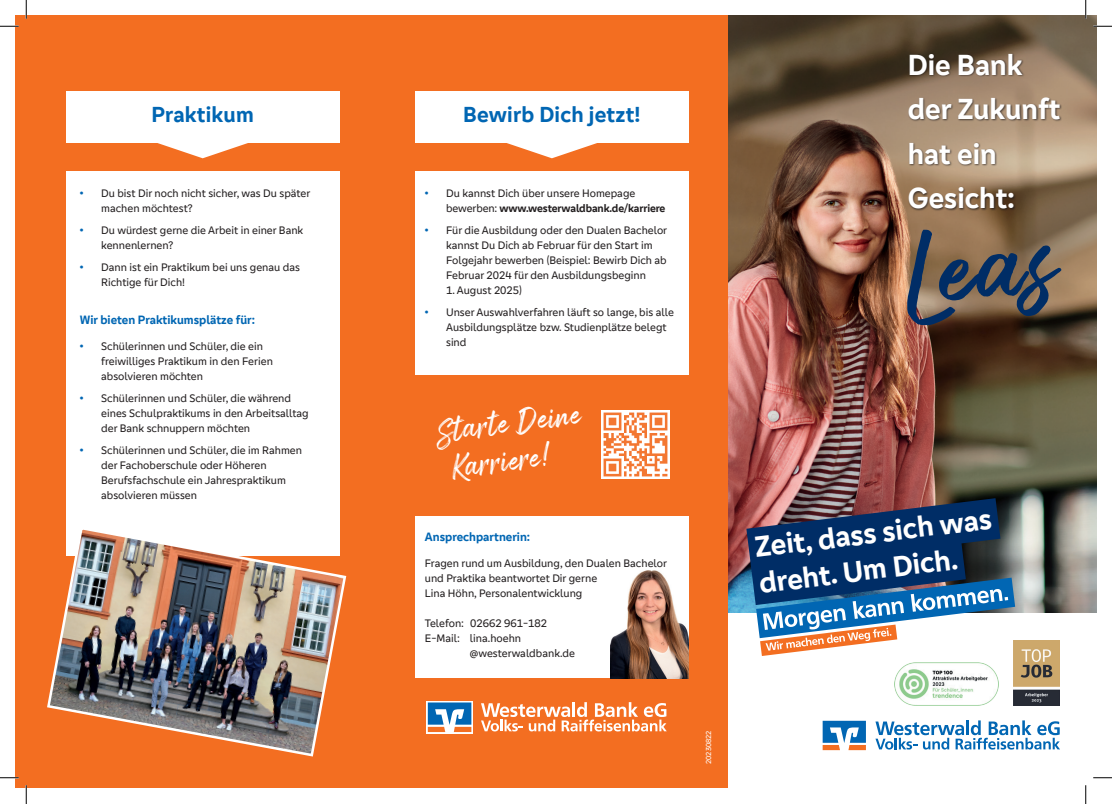
<style>
.page{position:relative;width:1112px;height:804px;background:#fff}
.page>*{position:absolute;margin:0;border:0;box-sizing:border-box;transform-origin:0 0}
.t1{font:104px "Arsilon Smooth";color:#002d66}
.t2{font:700 30.12px/36.1px "Genos GFG";color:#fff}
.t3{font:700 30px/44.6px "Genos GFG";color:#fff}
.t4{font:30px/37.5px "Arsilon";color:#fff}
.t5{font:700 22.5px "Genos GFG";letter-spacing:.01em;color:#0166b3}
.t6{font:700 12.5px "Genos GFG";color:#0166b3}
.t7{font:11.25px/15px "Genos GFG";color:#231f20}
.t8{font:7.5px "Genos GFG";color:#fff}
.s1{font-family:"Frutiger VR";color:#0166b3}
.s2{font-weight:700}
</style>
<div class="page">
<img style="left:728px;top:16px;width:368px;height:597px">
<img style="left:894px;top:662px;width:104px;height:44px">
<div style="left:16px;top:16px;width:712px;height:772px;background:#f36e21"></div>
<svg style="left:426px;top:701px;width:47px;height:32px"></svg>
<svg style="left:428px;top:702px;width:43px;height:30px"></svg>
<svg style="left:481px;top:702px;width:186px;height:29px"></svg>
<svg style="left:823px;top:721px;width:43px;height:29px"></svg>
<svg style="left:875px;top:720px;width:185px;height:29px"></svg>
<div style="left:66px;top:171px;width:273px;height:384px;background:#fff"></div>
<div style="left:415px;top:171px;width:273px;height:204px;background:#fff"></div>
<div style="left:415px;top:516px;width:273px;height:162px;background:#fff"></div>
<img style="left:611px;top:570px;width:77px;height:108px">
<img style="left:728px;top:473px;width:315px;height:121px">
<svg style="left:728px;top:513px;width:287px;height:143px"></svg>
<img style="left:601px;top:410px;width:69px;height:69px">
<div style="left:908px;top:53px;width:155px;height:159px;background:#231f20;opacity:.75"></div>
<img style="left:1013px;top:640px;width:46px;height:65px">
<img style="left:47px;top:525px;width:300px;height:232px">
<div style="left:66px;top:91px;width:273px;height:52px;background:#fff"></div>
<svg style="left:157px;top:143px;width:91px;height:15px"></svg>
<div style="left:415px;top:91px;width:273px;height:52px;background:#fff"></div>
<svg style="left:507px;top:143px;width:90px;height:15px"></svg>
<svg style="left:0;top:25px;width:19px;height:2px"></svg>
<svg style="left:1093px;top:25px;width:19px;height:2px"></svg>
<svg style="left:0;top:777px;width:19px;height:1px"></svg>
<svg style="left:1093px;top:777px;width:19px;height:1px"></svg>
<svg style="left:25px;top:0;width:2px;height:19px"></svg>
<svg style="left:25px;top:785px;width:2px;height:19px"></svg>
<svg style="left:1085px;top:0;width:1px;height:19px"></svg>
<svg style="left:1085px;top:785px;width:1px;height:19px"></svg>
<h3 class="t5" style="left:152px;top:101px;width:104px">Praktikum</h3>
<h3 class="t5" style="left:463px;top:101px;width:179px">Bewirb Dich jetzt!</h3>
<p class="t7" style="left:101px;top:186px;width:211px;text-indent:-21px"><span class="s1">•</span> Du bist Dir noch nicht sicher, was Du später machen möchtest?</p>
<p class="t7" style="left:101px;top:223px;width:204px;text-indent:-21px"><span class="s1">•</span> Du würdest gerne die Arbeit in einer Bank kennenlernen?</p>
<p class="t7" style="left:101px;top:260px;width:200px;text-indent:-21px"><span class="s1">•</span> Dann ist ein Praktikum bei uns genau das<br>Richtige für Dich!</p>
<p class="t6" style="left:80px;top:313px;width:177px">Wir bieten Praktikumsplätze für:</p>
<p class="t7" style="left:101px;top:338px;width:173px;text-indent:-21px"><span class="s1">•</span> Schülerinnen und Schüler, die ein freiwilliges Praktikum in den Ferien absolvieren möchten</p>
<p class="t7" style="left:101px;top:390px;width:209px;text-indent:-21px"><span class="s1">•</span> Schülerinnen und Schüler, die während eines Schulpraktikums in den Arbeitsalltag der Bank schnuppern möchten</p>
<p class="t7" style="left:101px;top:443px;width:202px;text-indent:-21px"><span class="s1">•</span> Schülerinnen und Schüler, die im Rahmen der Fachoberschule oder Höheren Berufsfachschule ein Jahrespraktikum absolvieren müssen</p>
<p class="t7" style="left:446px;top:186px;width:221px;text-indent:-21px"><span class="s1">•</span> Du kannst Dich über unsere Homepage bewerben: <span class="s2">www.westerwaldbank.de/karriere</span></p>
<p class="t7" style="left:446px;top:223px;width:223px;text-indent:-21px"><span class="s1">•</span> Für die Ausbildung oder den Dualen Bachelor kannst Du Dich ab Februar für den Start im Folgejahr bewerben (Beispiel: Bewirb Dich ab Februar 2024 für den Ausbildungsbeginn</p>
<p class="t7" style="left:446px;top:283px;width:77px">1. August 2025)</p>
<p class="t7" style="left:446px;top:305px;width:229px;text-indent:-21px"><span class="s1">•</span> Unser Auswahlverfahren läuft so lange, bis alle<br>Ausbildungsplätze bzw. Studienplätze belegt sind</p>
<h3 class="t4" style="left:445px;top:410px;width:136px;text-indent:-12px;rotate:-7deg">Starte Deine<br>Karriere!</h3>
<p class="t6" style="left:425px;top:529px;width:107px">Ansprechpartnerin:</p>
<p class="t7" style="left:425px;top:555px;width:244px">Fragen rund um Ausbildung, den Dualen Bachelor und Praktika beantwortet Dir gerne<br>Lina Höhn, Personalentwicklung</p>
<p class="t7" style="left:425px;top:615px;width:124px">Telefon: 02662 961-182<br>E-Mail: lina.hoehn</p>
<p class="t7" style="left:470px;top:645px;width:107px">@westerwaldbank.de</p>
<p class="t8" style="left:704px;top:764px;width:35px;rotate:-90deg">20230822</p>
<h3 class="t3" style="left:908px;top:42px;width:154px">Die Bank der Zukunft hat ein<br>Gesicht:</h3>
<h1 class="t1" style="left:895px;top:213px;width:154px;rotate:-7deg">Leas</h1>
<h2 class="t2" style="left:753px;top:529px;width:240px;rotate:-7deg">Zeit, dass sich was dreht. Um Dich.</h2>
</div>
